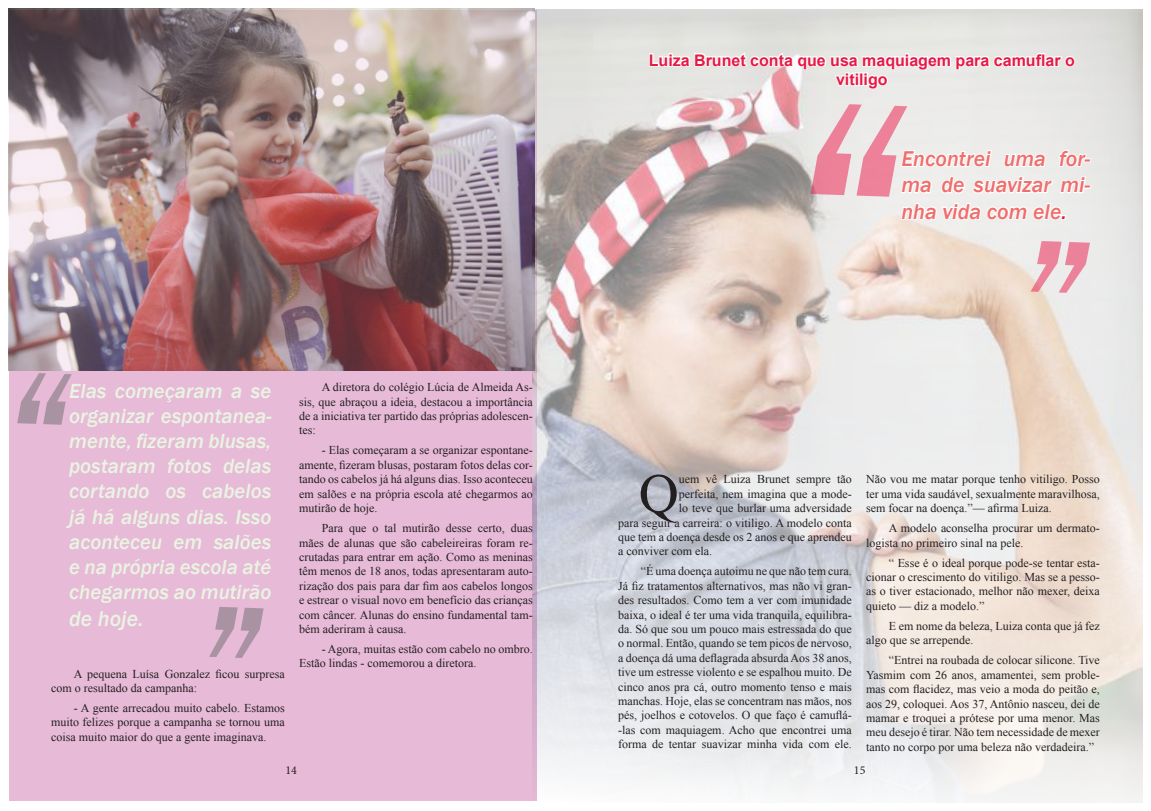
<style>
.page{position:relative;width:1151px;height:811px;background:#fff}
.page>*{position:absolute;margin:0;border:0;box-sizing:border-box;transform-origin:0 0}
.t1{font:55.5px "Times New Roman";color:#231f20}
.t2{font:italic 500 22px/26.4px "Franklin Gothic";color:#ee6f6d;text-align:justify}
.t3{font:italic 500 22px "Franklin Gothic";color:#eaf4e2}
.t4{font:italic 500 21px/25.2px "Franklin Gothic";color:#eaf4e2;text-align:justify}
.t5{font:700 16px/19.2px "Arial";color:#e71946;text-align:center}
.t6{font:12px/14.4px "Times New Roman";color:#231f20;text-align:justify}
.t7{font:12px "Minion Pro";color:#231f20}
.s1{color:#e71946}
</style>
<div class="page">
<div style="left:9px;top:10px;width:528px;height:791px;background:#e7bad7"></div>
<img style="left:533px;top:10px;width:609px;height:792px">
<svg style="left:1030px;top:241px;width:60px;height:52px"></svg>
<svg style="left:209px;top:607px;width:55px;height:51px"></svg>
<svg style="left:17px;top:373px;width:55px;height:52px"></svg>
<img style="left:9px;top:9px;width:525px;height:361px">
<svg style="left:648px;top:38px;width:429px;height:53px"></svg>
<svg style="left:811px;top:104px;width:281px;height:126px"></svg>
<h3 class="t5" style="left:649px;top:51px;width:427px">Luiza Brunet conta que usa maquiagem para camuflar o vitiligo</h3>
<h3 class="t4" style="left:69px;top:378px;width:204px">Elas começaram a se organizar espontanea&shy;mente, fizeram blusas, postaram fotos delas cortando os cabelos já há alguns dias. Isso aconteceu em salões e na própria escola até chegarmos ao mutirão</h3>
<h2 class="t3" style="left:69px;top:604px;width:76px">de hoje.</h2>
<p class="t6" style="left:51px;top:666px;width:235px;text-indent:23px">A pequena Luísa Gonzalez ficou surpresa com o resultado da campanha:</p>
<p class="t6" style="left:51px;top:700px;width:235px;text-indent:23px">- A gente arrecadou muito cabelo. Estamos muito felizes porque a campanha se tornou uma coisa muito maior do que a gente imaginava.</p>
<p class="t6" style="left:299px;top:380px;width:235px;text-indent:23px">A diretora do colégio Lúcia de Almeida As&shy;sis, que abraçou a ideia, destacou a importância de a iniciativa ter partido das próprias adolescen&shy;tes:</p>
<p class="t6" style="left:299px;top:443px;width:235px;text-indent:23px">- Elas começaram a se organizar espontane&shy;amente, fizeram blusas, postaram fotos delas cor&shy;tando os cabelos já há alguns dias. Isso aconteceu em salões e na própria escola até chegarmos ao mutirão de hoje.</p>
<p class="t6" style="left:299px;top:521px;width:235px;text-indent:23px">Para que o tal mutirão desse certo, duas mães de alunas que são cabeleireiras foram re&shy;crutadas para entrar em ação. Como as meninas têm menos de 18 anos, todas apresentaram auto&shy;rização dos pais para dar fim aos cabelos longos e estrear o visual novo em benefício das crianças com câncer. Alunas do ensino fundamental tam&shy;bém aderiram à causa.</p>
<p class="t6" style="left:299px;top:641px;width:235px;text-indent:23px">- Agora, muitas estão com cabelo no ombro.<br>Estão lindas - comemorou a diretora.</p>
<h2 class="t2" style="left:901px;top:146px;width:190px">Encontrei uma for&shy;ma de suavizar mi&shy;nha vida com ele<span class="s1">.</span></h2>
<h1 class="t1" style="left:639px;top:456px;width:42px">Q</h1>
<p class="t6" style="left:679px;top:472px;width:175px">uem vê Luiza Brunet sempre tão</p>
<p class="t6" style="left:679px;top:486px;width:175px">perfeita, nem imagina que a mode-</p>
<p class="t6" style="left:679px;top:501px;width:175px">lo teve que burlar uma adversidade</p>
<p class="t6" style="left:618px;top:515px;width:235px">para seguir a carreira: o vitiligo. A modelo conta</p>
<p class="t6" style="left:618px;top:529px;width:235px">que tem a doença desde os 2 anos e que aprendeu</p>
<p class="t6" style="left:618px;top:544px;width:95px">a conviver com ela.</p>
<p class="t6" style="left:618px;top:564px;width:235px;text-indent:23px">“É uma doença autoimu ne que não tem cura.<br>Já fiz tratamentos alternativos, mas não vi gran&shy;des resultados. Como tem a ver com imunidade baixa, o ideal é ter uma vida tranquila, equilibra&shy;da. Só que sou um pouco mais estressada do que o normal. Então, quando se tem picos de nervoso, a doença dá uma deflagrada absurda Aos 38 anos, tive um estresse violento e se espalhou muito. De cinco anos pra cá, outro momento tenso e mais manchas. Hoje, elas se concentram nas mãos, nos pés, joelhos e cotovelos. O que faço é camuflá--las com maquiagem. Acho que encontrei uma forma de tentar suavizar minha vida com ele.</p>
<p class="t6" style="left:866px;top:472px;width:235px">Não vou me matar porque tenho vitiligo. Posso ter uma vida saudável, sexualmente maravilhosa, sem focar na doença.”— afirma Luiza.</p>
<p class="t6" style="left:866px;top:521px;width:235px;text-indent:23px">A modelo aconselha procurar um dermato&shy;logista no primeiro sinal na pele.</p>
<p class="t6" style="left:866px;top:555px;width:235px;text-indent:23px">“ Esse é o ideal porque pode-se tentar esta&shy;cionar o crescimento do vitiligo. Mas se a pesso&shy;as o tiver estacionado, melhor não mexer, deixa quieto — diz a modelo.”</p>
<p class="t6" style="left:866px;top:618px;width:235px;text-indent:23px">E em nome da beleza, Luiza conta que já fez algo que se arrepende.</p>
<p class="t6" style="left:866px;top:653px;width:235px;text-indent:23px">“Entrei na roubada de colocar silicone. Tive Yasmim com 26 anos, amamentei, sem proble&shy;mas com flacidez, mas veio a moda do peitão e, aos 29, coloquei. Aos 37, Antônio nasceu, dei de mamar e troquei a prótese por uma menor. Mas meu desejo é tirar. Não tem necessidade de mexer tanto no corpo por uma beleza não verdadeira.”</p>
<p class="t7" style="left:285px;top:761px;width:13px">14</p>
<p class="t7" style="left:854px;top:761px;width:13px">15</p>
</div>
